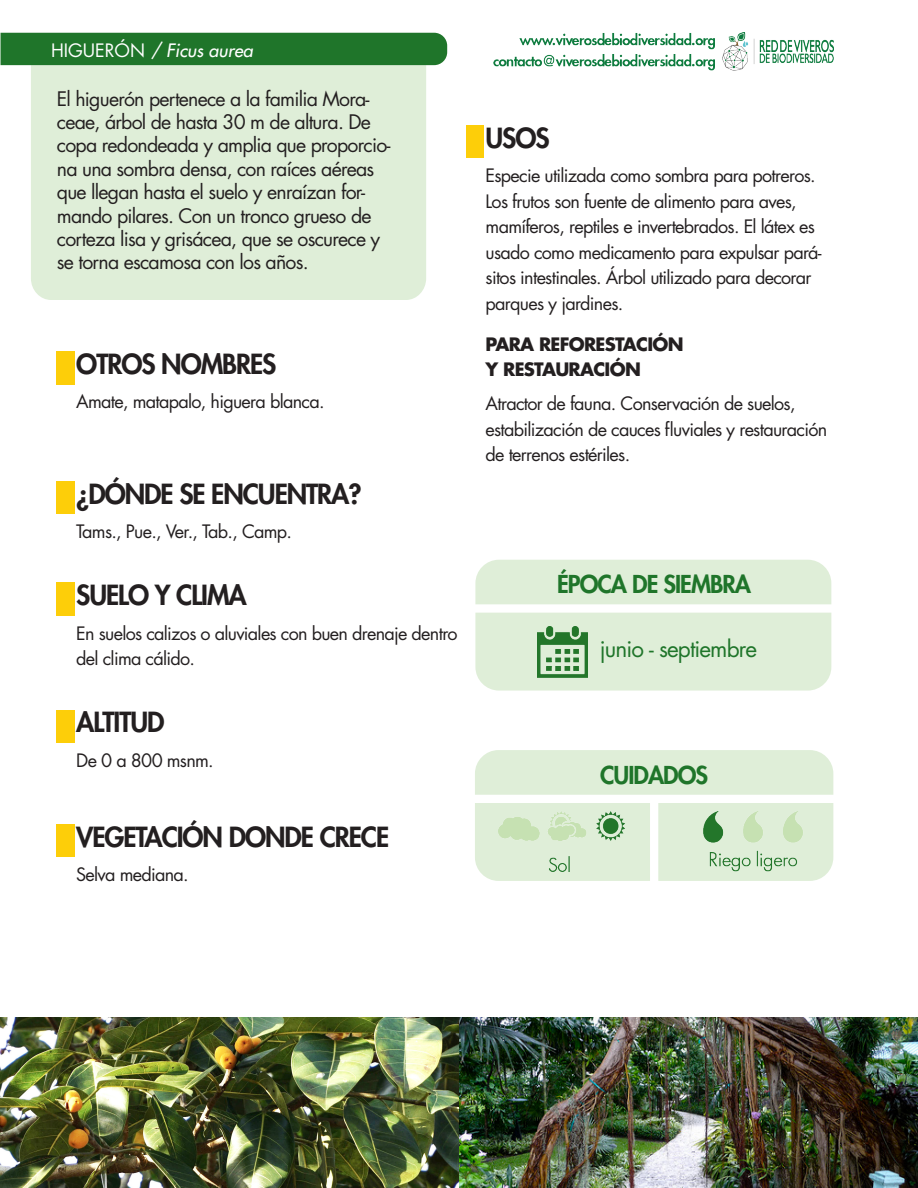
<style>
.page{position:relative;width:918px;height:1188px;background:#fff}
.page>*{position:absolute;margin:0;border:0;box-sizing:border-box;transform-origin:0 0}
.Títulos{font:800 27px "Futura Std";letter-spacing:-.04em;color:#231f20}
.Títulos_Tablas{font:800 24px "Futura Std";letter-spacing:-.04em;color:#1f752a}
.Fecha_época_de_siemb{font:22.5px "Futura Std";letter-spacing:-.04em;color:#1f752a}
.Descripción{font:19.5px/23.4px "Futura Std";letter-spacing:-.04em;color:#231f20}
.Cuerpo_de_texto{font:18px/25.5px "Futura Std";letter-spacing:-.04em;color:#231f20}
.Para_Reforestación{font:700 18px/25.5px "Futura Std";letter-spacing:-.04em;color:#231f20}
.Nombre_común_DATOS{font:italic 500 18px "Futura Std";color:#fff}
.s1{font-weight:400;font-style:normal}
</style>
<div class="page">
<div style="left:31px;top:65px;width:395px;height:235px;background:#dfeed8"></div>
<div style="left:1px;top:33px;width:446px;height:32px;background:#1f752a"></div>
<div style="left:475px;top:560px;width:356px;height:44px;background:#dfeed8"></div>
<div style="left:475px;top:613px;width:356px;height:78px;background:#dfeed8"></div>
<div style="left:475px;top:750px;width:358px;height:45px;background:#dfeed8"></div>
<div style="left:658px;top:803px;width:175px;height:78px;background:#dfeed8"></div>
<div style="left:475px;top:803px;width:175px;height:78px;background:#dfeed8"></div>
<img style="left:722px;top:33px;width:111px;height:38px">
<img style="left:494px;top:33px;width:220px;height:38px">
<img style="left:537px;top:626px;width:50px;height:51px">
<img style="left:498px;top:812px;width:127px;height:60px">
<img style="left:689px;top:812px;width:127px;height:59px">
<img style="left:0;top:1018px;width:918px;height:170px">
<img style="left:466px;top:126px;width:18px;height:32px">
<img style="left:57px;top:352px;width:17px;height:32px">
<img style="left:57px;top:481px;width:17px;height:33px">
<img style="left:57px;top:583px;width:17px;height:32px">
<img style="left:57px;top:710px;width:17px;height:32px">
<img style="left:57px;top:824px;width:17px;height:33px">
<p class="Nombre_común_DATOS" style="left:51px;top:39px;width:203px"><span class="s1">HIGUERÓN</span> / Ficus aurea</p>
<p class="Descripción" style="left:57px;top:87px;width:335px">El higuerón pertenece a la familia Mora&shy;ceae, árbol de hasta 30 m de altura. De copa redondeada y amplia que proporcio&shy;na una sombra densa, con raíces aéreas que llegan hasta el suelo y enraízan for&shy;mando pilares. Con un tronco grueso de corteza lisa y grisácea, que se oscurece y se torna escamosa con los años.</p>
<p class="Títulos" style="left:76px;top:347px;width:202px">OTROS NOMBRES</p>
<p class="Cuerpo_de_texto" style="left:76px;top:389px;width:250px">Amate, matapalo, higuera blanca.</p>
<p class="Títulos" style="left:76px;top:477px;width:287px">¿DÓNDE SE ENCUENTRA?</p>
<p class="Cuerpo_de_texto" style="left:76px;top:519px;width:217px">Tams., Pue., Ver., Tab., Camp.</p>
<p class="Títulos" style="left:76px;top:578px;width:172px">SUELO Y CLIMA</p>
<p class="Cuerpo_de_texto" style="left:76px;top:620px;width:383px">En suelos calizos o aluviales con buen drenaje dentro del clima cálido.</p>
<p class="Títulos" style="left:76px;top:705px;width:90px">ALTITUD</p>
<p class="Cuerpo_de_texto" style="left:76px;top:747px;width:139px">De 0 a 800 msnm.</p>
<p class="Títulos" style="left:76px;top:820px;width:314px">VEGETACIÓN DONDE CRECE</p>
<p class="Cuerpo_de_texto" style="left:76px;top:862px;width:114px">Selva mediana.</p>
<p class="Títulos" style="left:486px;top:121px;width:66px">USOS</p>
<p class="Cuerpo_de_texto" style="left:486px;top:163px;width:338px">Especie utilizada como sombra para potreros.<br>Los frutos son fuente de alimento para aves, mamíferos, reptiles e invertebrados. El látex es usado como medicamento para expulsar pará&shy;sitos intestinales. Árbol utilizado para decorar parques y jardines.</p>
<p class="Para_Reforestación" style="left:486px;top:331px;width:200px">PARA REFORESTACIÓN<br>Y RESTAURACIÓN</p>
<p class="Cuerpo_de_texto" style="left:486px;top:391px;width:343px">Atractor de fauna. Conservación de suelos, estabilización de cauces fluviales y restauración de terrenos estériles.</p>
<p class="Títulos_Tablas" style="left:557px;top:569px;width:195px">ÉPOCA DE SIEMBRA</p>
<p class="Fecha_época_de_siemb" style="left:600px;top:634px;width:159px">junio - septiembre</p>
<p class="Títulos_Tablas" style="left:600px;top:760px;width:110px">CUIDADOS</p>
</div>
